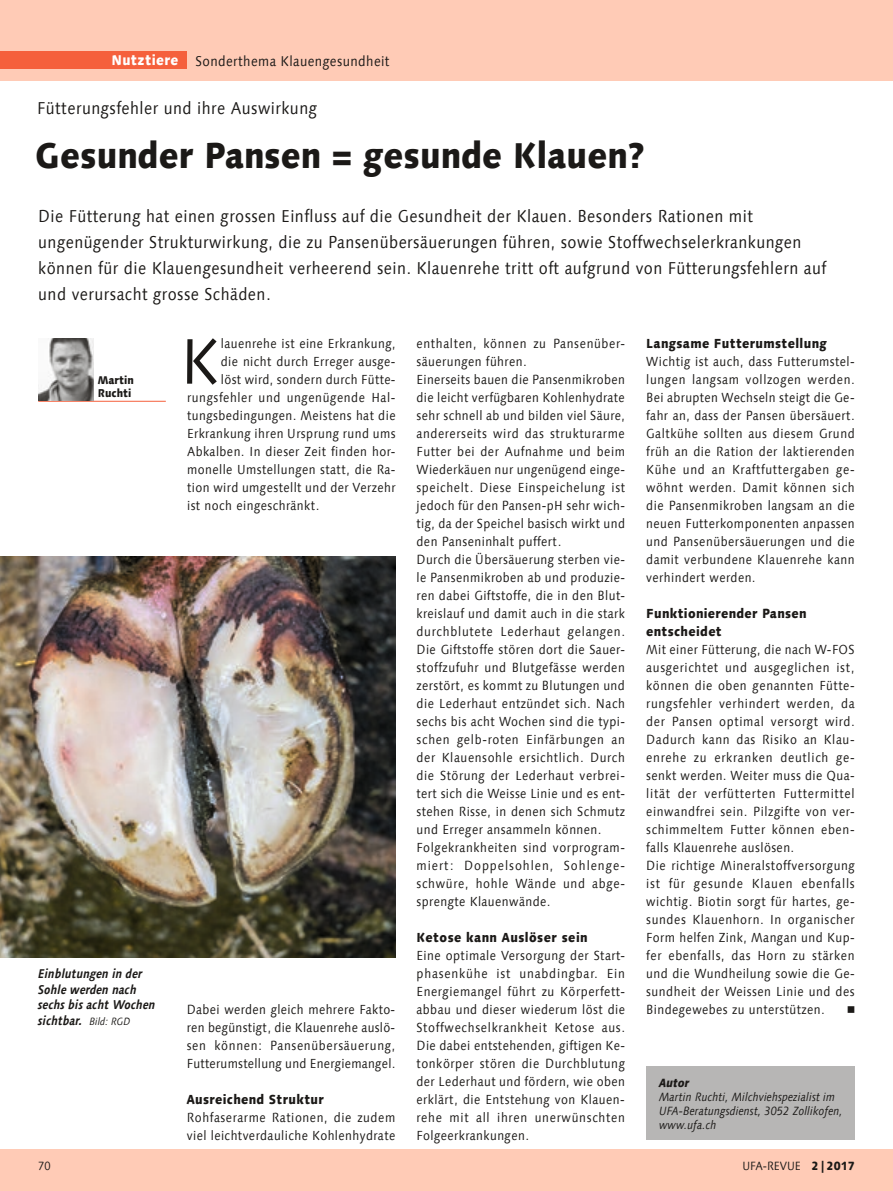
<style>
.page{position:relative;width:893px;height:1191px;background:#fff}
.page>*{position:absolute;margin:0;border:0;box-sizing:border-box;transform-origin:0 0}
.t1{font:64.2px "Linotype Syntax Com";color:#1b1917;scale:.9 1}
.t2{font:800 36px "Linotype Syntax Com";color:#1b1917;scale:.9 1}
.t3{font:17.25px/26.2px "Linotype Syntax Com";letter-spacing:.03em;color:#1b1917;scale:.9 1}
.t4{font:14.25px "Linotype Syntax Com";letter-spacing:.03em;color:#1b1917;scale:.9 1}
.t5{font:13.2px/18px "Linotype Syntax Com";letter-spacing:.035em;color:#1b1917;text-align:justify;scale:.9 1}
.t6{font:800 13.2px/18px "Linotype Syntax Com";letter-spacing:.025em;color:#1b1917;scale:.9 1}
.t7{font:13.2px "Universal Std Newswith Comm Pi";color:#1b1917}
.t8{font:italic 700 12.75px/15.8px "Linotype Syntax Com";letter-spacing:.005em;color:#1b1917;scale:.9 1}
.t9{font:italic 12px/14px "Linotype Syntax Com";color:#1b1917;scale:.9 1}
.t10{font:12px "Linotype Syntax Com";color:#1b1917;scale:.9 1}
.t11{font:italic 800 12px "Linotype Syntax Com";color:#1b1917;scale:.9 1}
.t12{font:12px "Linotype Syntax Com";color:#1b1917;scale:.88 1}
.t13{font:800 11.25px/13.5px "Linotype Syntax Com";color:#1b1917;scale:.9 1}
.s1{font-weight:800;color:#fff}
.s2{font-weight:400;font-size:10.5px}
.s3{font-weight:800}
</style>
<div class="page">
<hr style="left:38px;top:401px;width:128px;height:1px;background:#f5603c">
<img style="left:38px;top:339px;width:56px;height:62px">
<div style="left:0;top:1149px;width:893px;height:42px;background:#ffcbb6"></div>
<div style="left:0;top:0;width:893px;height:81px;background:#ffcbb6"></div>
<img style="left:0;top:556px;width:396px;height:401px">
<div style="left:0;top:51px;width:187px;height:17px;background:#f5603c"></div>
<div style="left:646px;top:1066px;width:209px;height:74px;background:#b7b6b5"></div>
<p class="t4" style="left:112px;top:52px;width:310px"><span class="s1">Nutztiere</span> Sonderthema Klauengesundheit</p>
<h3 class="t3" style="left:37px;top:94px;width:312px">Fütterungsfehler und ihre Auswirkung</h3>
<h2 class="t2" style="left:35px;top:132px;width:679px">Gesunder Pansen = gesunde Klauen?</h2>
<p class="t3" style="left:38px;top:202px;width:877px">Die Fütterung hat einen grossen Einfluss auf die Gesundheit der Klauen. Besonders Rationen mit ungenügender Strukturwirkung, die zu Pansenübersäuerungen führen, sowie Stoffwechselerkrankungen können für die Klauengesundheit verheerend sein. Klauenrehe tritt oft aufgrund von Fütterungsfehlern auf und verursacht grosse Schäden.</p>
<p class="t13" style="left:98px;top:373px;width:41px">Martin<br>Ruchti</p>
<p class="t8" style="left:38px;top:965px;width:132px">Einblutungen in der<br>Sohle werden nach sechs bis acht Wochen sichtbar. <span class="s2">Bild: RGD</span></p>
<h1 class="t1" style="left:181px;top:321px;width:44px">K</h1>
<p class="t5" style="left:221px;top:334px;width:196px">lauenrehe ist eine Erkrankung,</p>
<p class="t5" style="left:221px;top:352px;width:196px">die nicht durch Erreger ausge-</p>
<p class="t5" style="left:221px;top:370px;width:196px">löst wird, sondern durch Fütte-</p>
<p class="t5" style="left:187px;top:388px;width:233px">rungsfehler und ungenügende Hal-</p>
<p class="t5" style="left:187px;top:406px;width:233px">tungsbedingungen. Meistens hat die</p>
<p class="t5" style="left:187px;top:424px;width:233px">Erkrankung ihren Ursprung rund ums</p>
<p class="t5" style="left:187px;top:442px;width:233px">Abkalben. In dieser Zeit finden hor-</p>
<p class="t5" style="left:187px;top:460px;width:233px">monelle Umstellungen statt, die Ra-</p>
<p class="t5" style="left:187px;top:478px;width:233px">tion wird umgestellt und der Verzehr</p>
<p class="t5" style="left:187px;top:496px;width:149px">ist noch eingeschränkt.</p>
<p class="t5" style="left:187px;top:1000px;width:233px">Dabei werden gleich mehrere Fakto&shy;ren begünstigt, die Klauenrehe auslö&shy;sen können: Pansenübersäuerung, Futterumstellung und Energiemangel.</p>
<p class="t6" style="left:187px;top:1090px;width:154px">Ausreichend Struktur</p>
<p class="t5" style="left:187px;top:1108px;width:233px">Rohfaserarme Rationen, die zudem viel leichtverdauliche Kohlenhydrate</p>
<p class="t5" style="left:417px;top:334px;width:233px;text-align:left">enthalten, können zu Pansenüber&shy;säuerungen führen.<br>Einerseits bauen die Pansenmikroben die leicht verfügbaren Kohlenhydrate sehr schnell ab und bilden viel Säure, andererseits wird das strukturarme Futter bei der Aufnahme und beim Wiederkäuen nur ungenügend einge&shy;speichelt. Diese Einspeichelung ist jedoch für den Pansen-pH sehr wich&shy;tig, da der Speichel basisch wirkt und den Panseninhalt puffert.<br>Durch die Übersäuerung sterben vie&shy;le Pansenmikroben ab und produzie&shy;ren dabei Giftstoffe, die in den Blut&shy;kreislauf und damit auch in die stark durchblutete Lederhaut gelangen.<br>Die Giftstoffe stören dort die Sauer&shy;stoffzufuhr und Blutgefässe werden zerstört, es kommt zu Blutungen und die Lederhaut entzündet sich. Nach sechs bis acht Wochen sind die typi&shy;schen gelb-roten Einfärbungen an der Klauensohle ersichtlich. Durch die Störung der Lederhaut verbrei&shy;tert sich die Weisse Linie und es ent&shy;stehen Risse, in denen sich Schmutz und Erreger ansammeln können.<br>Folgekrankheiten sind vorprogram&shy;miert: Doppelsohlen, Sohlenge&shy;schwüre, hohle Wände und abge&shy;sprengte Klauenwände.</p>
<p class="t6" style="left:417px;top:928px;width:192px">Ketose kann Auslöser sein</p>
<p class="t5" style="left:417px;top:946px;width:233px">Eine optimale Versorgung der Start&shy;phasenkühe ist unabdingbar. Ein Energiemangel führt zu Körperfett&shy;abbau und dieser wiederum löst die Stoffwechselkrankheit Ketose aus.<br>Die dabei entstehenden, giftigen Ke&shy;tonkörper stören die Durchblutung der Lederhaut und fördern, wie oben erklärt, die Entstehung von Klauen&shy;rehe mit all ihren unerwünschten Folgeerkrankungen.</p>
<p class="t6" style="left:646px;top:334px;width:202px">Langsame Futterumstellung</p>
<p class="t5" style="left:646px;top:352px;width:233px">Wichtig ist auch, dass Futterumstel&shy;lungen langsam vollzogen werden.<br>Bei abrupten Wechseln steigt die Ge&shy;fahr an, dass der Pansen übersäuert.<br>Galtkühe sollten aus diesem Grund früh an die Ration der laktierenden Kühe und an Kraftfuttergaben ge&shy;wöhnt werden. Damit können sich die Pansenmikroben langsam an die neuen Futterkomponenten anpassen und Pansenübersäuerungen und die damit verbundene Klauenrehe kann verhindert werden.</p>
<p class="t6" style="left:646px;top:604px;width:180px">Funktionierender Pansen entscheidet</p>
<p class="t5" style="left:646px;top:640px;width:233px;text-align:left">Mit einer Fütterung, die nach W-FOS ausgerichtet und ausgeglichen ist, können die oben genannten Fütte&shy;rungsfehler verhindert werden, da der Pansen optimal versorgt wird.<br>Dadurch kann das Risiko an Klau&shy;enrehe zu erkranken deutlich ge&shy;senkt werden. Weiter muss die Qua&shy;lität der verfütterten Futtermittel einwandfrei sein. Pilzgifte von ver&shy;schimmeltem Futter können eben&shy;falls Klauenrehe auslösen.<br>Die richtige Mineralstoffversorgung ist für gesunde Klauen ebenfalls wichtig. Biotin sorgt für hartes, ge&shy;sundes Klauenhorn. In organischer Form helfen Zink, Mangan und Kup&shy;fer ebenfalls, das Horn zu stärken und die Wundheilung sowie die Ge&shy;sundheit der Weissen Linie und des Bindegewebes zu unterstützen.</p>
<p class="t7" style="left:847px;top:1003px;width:9px">n</p>
<p class="t11" style="left:659px;top:1075px;width:35px">Autor</p>
<p class="t9" style="left:659px;top:1090px;width:205px">Martin Ruchti, Milchviehspezialist im<br>UFA-Beratungsdienst, 3052 Zollikofen, www.ufa.ch</p>
<p class="t12" style="left:38px;top:1158px;width:16px">70</p>
<p class="t10" style="left:742px;top:1158px;width:126px">UFA-REVUE <span class="s3">2|2017</span></p>
</div>
